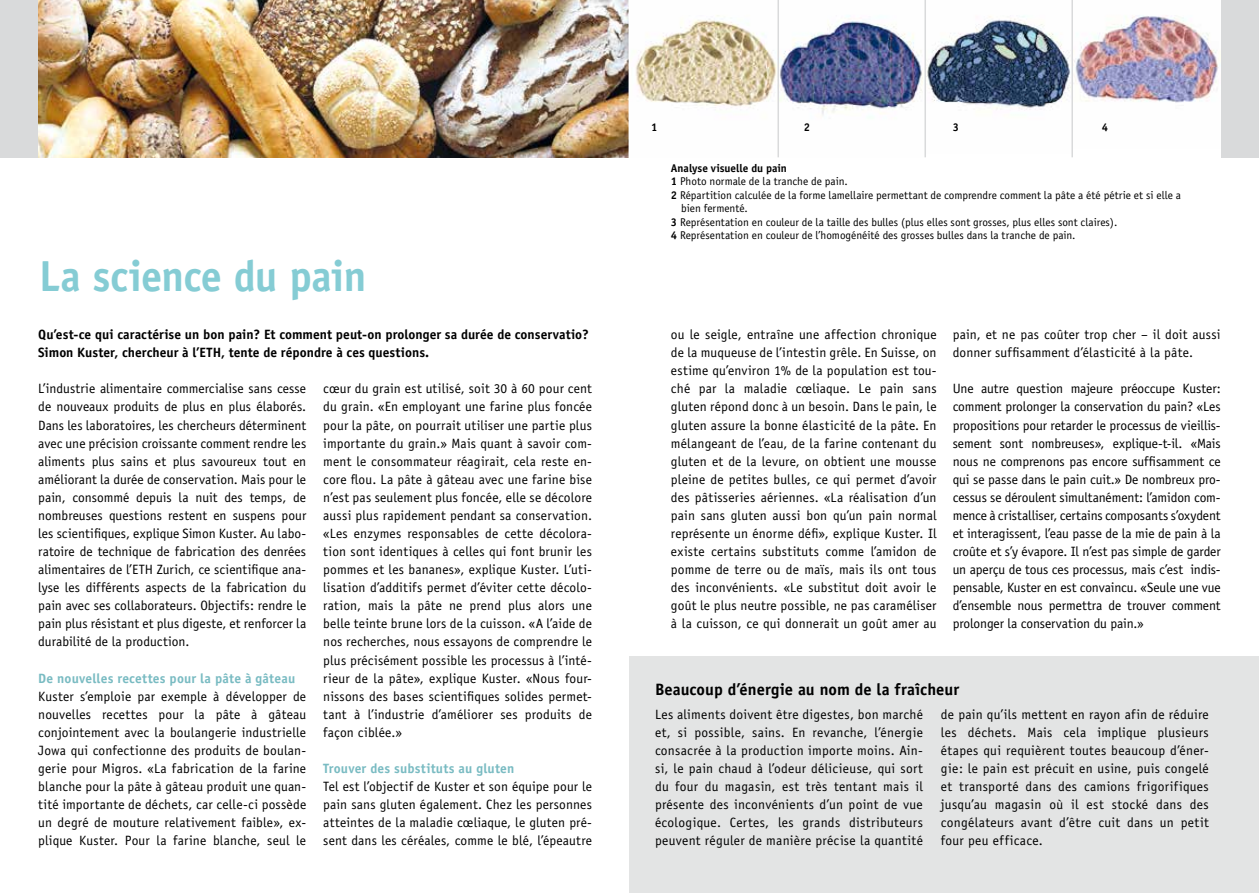
<style>
.page{position:relative;width:1259px;height:893px;background:#fff}
.page>*{position:absolute;margin:0;border:0;box-sizing:border-box;transform-origin:0 0}
.t1{font:700 43.5px "Officina Sans";letter-spacing:-.015em;color:#85ccd4}
.t2{font:700 16.5px "Officina Sans";color:#000}
.t3{font:13.5px/18.1px "Officina Sans";letter-spacing:.01em;color:#000;text-align:justify}
.t4{font:700 13.5px/18.1px "Officina Sans";color:#000}
.t5{font:700 13.5px "Officina Sans";letter-spacing:.01em;color:#79bbc2}
.t6{font:11.25px "Officina Sans";color:#000}
.t7{font:700 11.25px "Officina Sans";color:#000}
.s1{font-weight:700}
</style>
<div class="page">
<div style="left:0;top:0;width:629px;height:157px;background:#d9dadb"></div>
<img style="left:38px;top:0;width:591px;height:157px">
<div style="left:629px;top:0;width:630px;height:157px;background:#d9dadb"></div>
<div style="left:629px;top:657px;width:630px;height:236px;background:#e3e4e4"></div>
<svg style="left:630px;top:0;width:147px;height:157px;background:#ede7da"></svg>
<svg style="left:779px;top:0;width:145px;height:157px;background:#b4b9cd"></svg>
<div style="left:925px;top:0;width:148px;height:157px;background:#fff"></div>
<img style="left:926px;top:16px;width:145px;height:94px">
<div style="left:1073px;top:0;width:147px;height:157px;background:#fff"></div>
<img style="left:1073px;top:15px;width:147px;height:88px">
<hr style="left:924px;top:0;width:2px;height:157px;background:#d9dadb">
<hr style="left:1071px;top:0;width:2px;height:157px;background:#d9dadb">
<hr style="left:629px;top:0;width:1px;height:164px;background:#fff">
<h1 class="t1" style="left:39px;top:249px;width:329px">La science du pain</h1>
<p class="t4" style="left:38px;top:325px;width:552px">Qu’est-ce qui caractérise un bon pain? Et comment peut-on prolonger sa durée de conservatio?<br>Simon Kuster, chercheur à l’ETH, tente de répondre à ces questions.</p>
<p class="t3" style="left:323px;top:380px;width:270px">cœur du grain est utilisé, soit 30 à 60 pour cent du grain. «En employant une farine plus foncée pour la pâte, on pourrait utiliser une partie plus importante du grain.» Mais quant à savoir com&shy;ment le consommateur réagirait, cela reste en&shy;core flou. La pâte à gâteau avec une farine bise n’est pas seulement plus foncée, elle se décolore aussi plus rapidement pendant sa conservation. «Les enzymes responsables de cette décolora&shy;tion sont identiques à celles qui font brunir les pommes et les bananes», explique Kuster. L’uti&shy;lisation d’additifs permet d’éviter cette décolo&shy;ration, mais la pâte ne prend plus alors une belle teinte brune lors de la cuisson. «A l’aide de nos recherches, nous essayons de comprendre le plus précisément possible les processus à l’inté&shy;rieur de la pâte», explique Kuster. «Nous four&shy;nissons des bases scientifiques solides permet&shy;tant à l’industrie d’améliorer ses produits de façon ciblée.»</p>
<p class="t5" style="left:323px;top:760px;width:193px">Trouver des substituts au gluten</p>
<p class="t3" style="left:323px;top:777px;width:270px">Tel est l’objectif de Kuster et son équipe pour le pain sans gluten également. Chez les personnes atteintes de la maladie cœliaque, le gluten pré&shy;sent dans les céréales, comme le blé, l’épeautre</p>
<p class="t3" style="left:38px;top:380px;width:269px">L’industrie alimentaire commercialise sans cesse de nouveaux produits de plus en plus élaborés.<br>Dans les laboratoires, les chercheurs déterminent avec une précision croissante comment rendre les aliments plus sains et plus savoureux tout en améliorant la durée de conservation. Mais pour le pain, consommé depuis la nuit des temps, de nombreuses questions restent en suspens pour les scientifiques, explique Simon Kuster. Au labo&shy;ratoire de technique de fabrication des denrées alimentaires de l’ETH Zurich, ce scientifique ana&shy;lyse les différents aspects de la fabrication du pain avec ses collaborateurs. Objectifs: rendre le pain plus résistant et plus digeste, et renforcer la durabilité de la production.</p>
<p class="t5" style="left:38px;top:670px;width:258px">De nouvelles recettes pour la pâte à gâteau</p>
<p class="t3" style="left:38px;top:687px;width:269px">Kuster s’emploie par exemple à développer de nouvelles recettes pour la pâte à gâteau conjointement avec la boulangerie industrielle Jowa qui confectionne des produits de boulan&shy;gerie pour Migros. «La fabrication de la farine blanche pour la pâte à gâteau produit une quan&shy;tité importante de déchets, car celle-ci possède un degré de mouture relativement faible», ex&shy;plique Kuster. Pour la farine blanche, seul le</p>
<p class="t7" style="left:651px;top:120px;width:8px">1</p>
<p class="t7" style="left:804px;top:120px;width:8px">2</p>
<p class="t7" style="left:952px;top:120px;width:8px">3</p>
<p class="t7" style="left:1101px;top:120px;width:8px">4</p>
<p class="t7" style="left:671px;top:161px;width:117px">Analyse visuelle du pain</p>
<p class="t6" style="left:671px;top:175px;width:178px"><span class="s1">1</span> Photo normale de la tranche de pain.</p>
<p class="t6" style="left:671px;top:188px;width:511px"><span class="s1">2</span> Répartition calculée de la forme lamellaire permettant de comprendre comment la pâte a été pétrie et si elle a</p>
<p class="t6" style="left:681px;top:202px;width:68px">bien fermenté.</p>
<p class="t6" style="left:671px;top:215px;width:448px"><span class="s1">3</span> Représentation en couleur de la taille des bulles (plus elles sont grosses, plus elles sont claires).</p>
<p class="t6" style="left:671px;top:229px;width:406px"><span class="s1">4</span> Représentation en couleur de l’homogénéité des grosses bulles dans la tranche de pain.</p>
<p class="t3" style="left:671px;top:325px;width:267px">ou le seigle, entraîne une affection chronique de la muqueuse de l’intestin grêle. En Suisse, on estime qu’environ 1% de la population est tou&shy;ché par la maladie cœliaque. Le pain sans gluten répond donc à un besoin. Dans le pain, le gluten assure la bonne élasticité de la pâte. En mélangeant de l’eau, de la farine contenant du gluten et de la levure, on obtient une mousse pleine de petites bulles, ce qui permet d’avoir des pâtisseries aériennes. «La réalisation d’un pain sans gluten aussi bon qu’un pain normal représente un énorme défi», explique Kuster. Il existe certains substituts comme l’amidon de pomme de terre ou de maïs, mais ils ont tous des inconvénients. «Le substitut doit avoir le goût le plus neutre possible, ne pas caraméliser à la cuisson, ce qui donnerait un goût amer au</p>
<p class="t3" style="left:952px;top:325px;width:269px">pain, et ne pas coûter trop cher – il doit aussi donner suffisamment d’élasticité à la pâte.</p>
<p class="t3" style="left:952px;top:380px;width:269px">Une autre question majeure préoccupe Kuster: comment prolonger la conservation du pain? «Les propositions pour retarder le processus de vieillis&shy;sement sont nombreuses», explique-t-il. «Mais nous ne comprenons pas encore suffisamment ce qui se passe dans le pain cuit.» De nombreux pro&shy;cessus se déroulent simultanément: l’amidon com&shy;mence à cristalliser, certains composants s’oxydent et interagissent, l’eau passe de la mie de pain à la croûte et s’y évapore. Il n’est pas simple de garder un aperçu de tous ces processus, mais c’est indis&shy;pensable, Kuster en est convaincu. «Seule une vue d’ensemble nous permettra de trouver comment prolonger la conservation du pain.»</p>
<p class="t2" style="left:655px;top:680px;width:306px">Beaucoup d’énergie au nom de la fraîcheur</p>
<p class="t3" style="left:655px;top:705px;width:269px">Les aliments doivent être digestes, bon marché et, si possible, sains. En revanche, l’énergie consacrée à la production importe moins. Ain&shy;si, le pain chaud à l’odeur délicieuse, qui sort du four du magasin, est très tentant mais il présente des inconvénients d’un point de vue écologique. Certes, les grands distributeurs peuvent réguler de manière précise la quantité</p>
<p class="t3" style="left:941px;top:705px;width:269px">de pain qu’ils mettent en rayon afin de réduire les déchets. Mais cela implique plusieurs étapes qui requièrent toutes beaucoup d’éner&shy;gie: le pain est précuit en usine, puis congelé et transporté dans des camions frigorifiques jusqu’au magasin où il est stocké dans des congélateurs avant d’être cuit dans un petit four peu efficace.</p>
</div>
